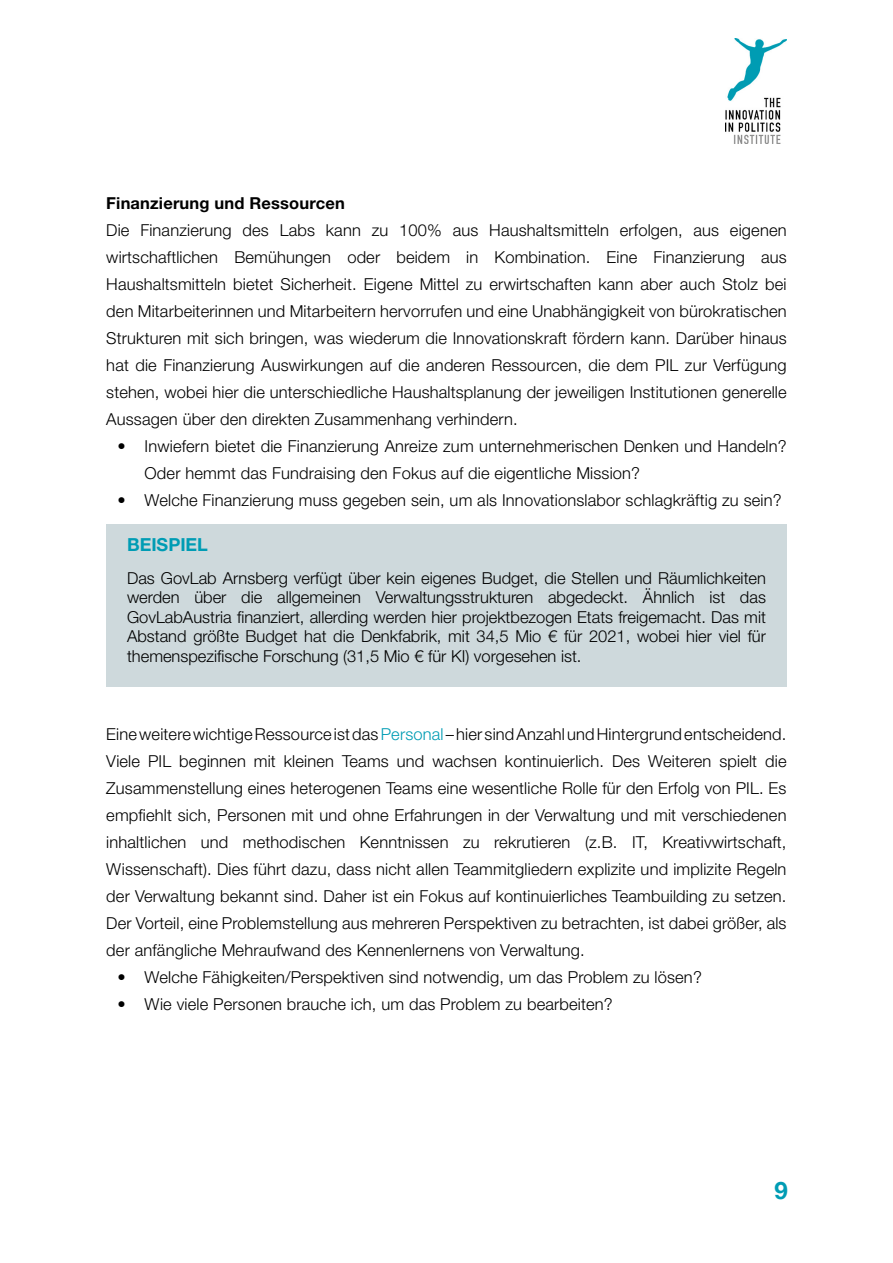
<style>
.page{position:relative;width:893px;height:1263px;background:#fff}
.page>*{position:absolute;margin:0;border:0;box-sizing:border-box;transform-origin:0 0}
.t1{font:700 24px "Helvetica Neue";color:#009cb4}
.t2{font:700 18px "Helvetica Neue LT Pro";color:#009cb4}
.t3{font:300 16.5px/27px "Helvetica Neue LT Pro";letter-spacing:.01em;color:#000;text-align:justify}
.t4{font:700 16.5px "Helvetica Neue LT Pro";letter-spacing:.01em;color:#000}
.s1{color:#009cb4}
</style>
<div class="page">
<img style="left:726px;top:38px;width:61px;height:105px">
<div style="left:106px;top:551px;width:681px;height:135px;background:#ced9dc"></div>
<div style="left:106px;top:524px;width:681px;height:27px;background:#ced9dc"></div>
<p class="t4" style="left:106px;top:193px;width:240px">Finanzierung und Ressourcen</p>
<p class="t3" style="left:106px;top:217px;width:682px">Die Finanzierung des Labs kann zu 100% aus Haushaltsmitteln erfolgen, aus eigenen wirtschaftlichen Bemühungen oder beidem in Kombination. Eine Finanzierung aus Haushaltsmitteln bietet Sicherheit. Eigene Mittel zu erwirtschaften kann aber auch Stolz bei den Mitarbeiterinnen und Mitarbeitern hervorrufen und eine Unabhängigkeit von bürokratischen Strukturen mit sich bringen, was wiederum die Innovationskraft fördern kann. Darüber hinaus hat die Finanzierung Auswirkungen auf die anderen Ressourcen, die dem PIL zur Verfügung stehen, wobei hier die unterschiedliche Haushaltsplanung der jeweiligen Institutionen generelle Aussagen über den direkten Zusammenhang verhindern.</p>
<p class="t3" style="left:145px;top:433px;width:644px;text-indent:-27px">• Inwiefern bietet die Finanzierung Anreize zum unternehmerischen Denken und Handeln?<br>Oder hemmt das Fundraising den Fokus auf die eigentliche Mission?</p>
<p class="t3" style="left:118px;top:487px;width:665px">• Welche Finanzierung muss gegeben sein, um als Innovationslabor schlagkräftig zu sein?</p>
<p class="t2" style="left:127px;top:534px;width:82px">BEISPIEL</p>
<p class="t3" style="left:127px;top:568px;width:640px;line-height:19.5px">Das GovLab Arnsberg verfügt über kein eigenes Budget, die Stellen und Räumlichkeiten werden über die allgemeinen Verwaltungsstrukturen abgedeckt. Ähnlich ist das GovLabAustria finanziert, allerding werden hier projektbezogen Etats freigemacht. Das mit Abstand größte Budget hat die Denkfabrik, mit 34,5 Mio € für 2021, wobei hier viel für themenspezifische Forschung (31,5 Mio € für KI) vorgesehen ist.</p>
<p class="t3" style="left:106px;top:721px;width:682px">Eine weitere wichtige Ressource ist das <span class="s1">Personal</span> – hier sind Anzahl und Hintergrund entscheidend.<br>Viele PIL beginnen mit kleinen Teams und wachsen kontinuierlich. Des Weiteren spielt die Zusammenstellung eines heterogenen Teams eine wesentliche Rolle für den Erfolg von PIL. Es empfiehlt sich, Personen mit und ohne Erfahrungen in der Verwaltung und mit verschiedenen inhaltlichen und methodischen Kenntnissen zu rekrutieren (z.B. IT, Kreativwirtschaft, Wissenschaft). Dies führt dazu, dass nicht allen Teammitgliedern explizite und implizite Regeln der Verwaltung bekannt sind. Daher ist ein Fokus auf kontinuierliches Teambuilding zu setzen.<br>Der Vorteil, eine Problemstellung aus mehreren Perspektiven zu betrachten, ist dabei größer, als der anfängliche Mehraufwand des Kennenlernens von Verwaltung.</p>
<p class="t3" style="left:118px;top:964px;width:586px">• Welche Fähigkeiten/Perspektiven sind notwendig, um das Problem zu lösen?</p>
<p class="t3" style="left:118px;top:991px;width:497px">• Wie viele Personen brauche ich, um das Problem zu bearbeiten?</p>
<h1 class="t1" style="left:774px;top:1172px;width:15px">9</h1>
</div>
